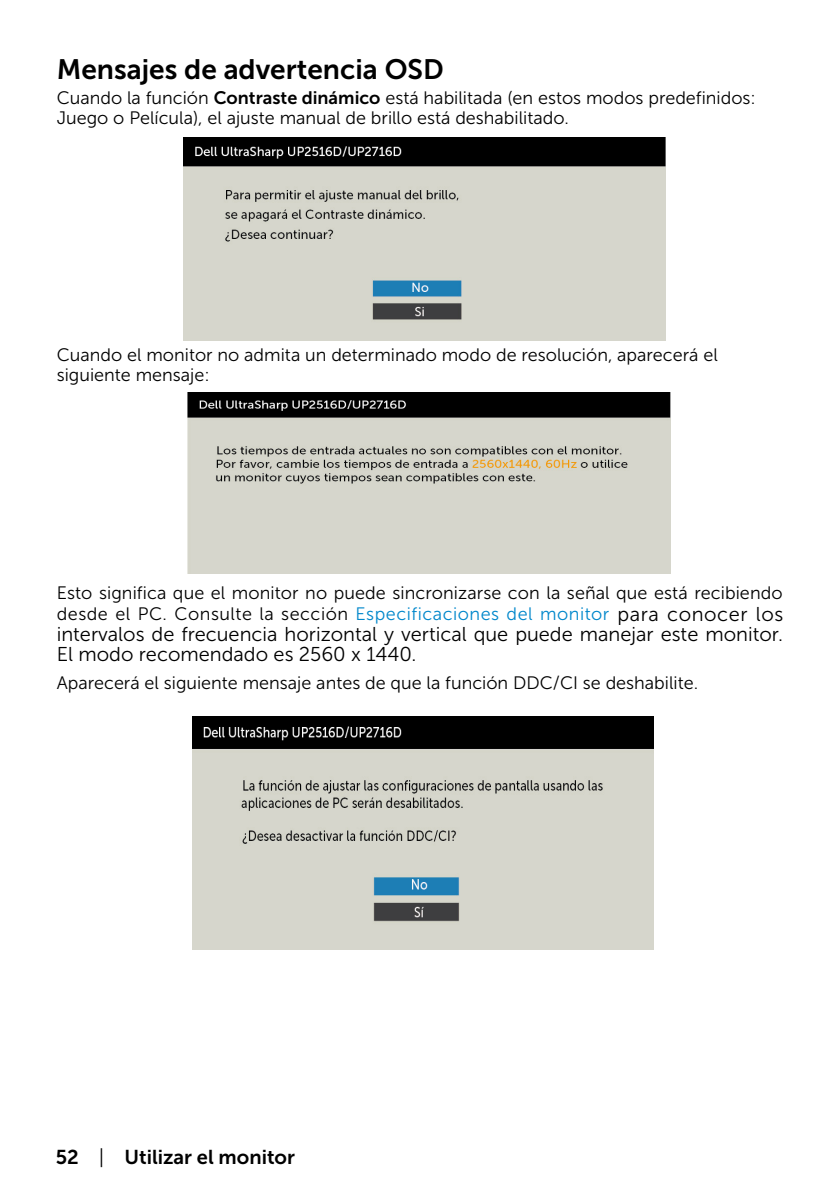
<style>
.page{position:relative;width:840px;height:1191px;background:#fff}
.page>*{position:absolute;margin:0;border:0;box-sizing:border-box;transform-origin:0 0}
.Head3{font:28px "Museo Sans For Dell 700";color:#000}
.Paragraph{font:20px/20px "Museo Sans For Dell 300";color:#000}
.t1{font:20px "Museo Sans For Dell 700";color:#000}
.Paragraph-2{font:18px/20px "Museo Sans For Dell 300";color:#000}
.s1{font-family:"Museo Sans For Dell 700"}
.s2{color:#0087cb}
.s3{font-size:20px}
.s4{font-family:"Museo Sans For Dell 300"}
</style>
<div class="page">
<img style="left:184px;top:138px;width:481px;height:203px">
<img style="left:187px;top:393px;width:482px;height:181px">
<img style="left:192px;top:716px;width:461px;height:233px">
<p class="Head3" style="left:57px;top:53px;width:388px">Mensajes de advertencia OSD</p>
<p class="Paragraph-2" style="left:57px;top:88px;width:700px">Cuando la función <span class="s1">Contraste dinámico</span> está habilitada (en estos modos predefinidos:<br>Juego o Película), el ajuste manual de brillo está deshabilitado.</p>
<p class="Paragraph-2" style="left:57px;top:345px;width:662px">Cuando el monitor no admita un determinado modo de resolución, aparecerá el siguiente mensaje:</p>
<p class="Paragraph-2" style="left:57px;top:582px;width:727px;line-height:21px">Esto significa que el monitor no puede sincronizarse con la señal que está recibiendo desde el PC. Consulte la sección <span class="s2">Especificaciones del monitor</span> <span class="s3">para conocer los</span></p>
<p class="Paragraph" style="left:57px;top:624px;width:727px">intervalos de frecuencia horizontal y vertical que puede manejar este monitor.<br>El modo recomendado es 2560 x 1440.</p>
<p class="Paragraph-2" style="left:57px;top:673px;width:642px">Aparecerá el siguiente mensaje antes de que la función DDC/CI se deshabilite.</p>
<p class="t1" style="left:56px;top:1145px;width:240px">52 <span class="s4">|</span> Utilizar el monitor</p>
</div>
